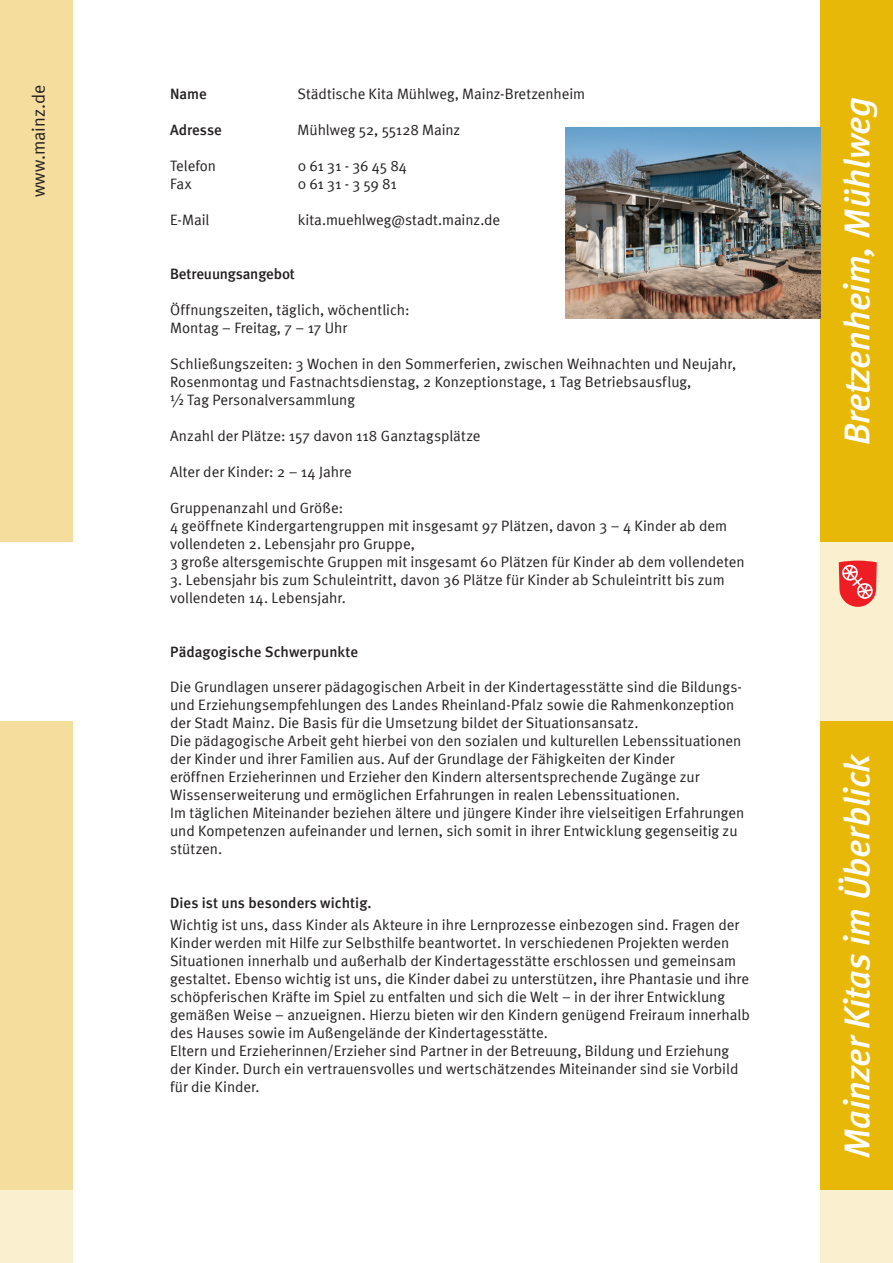
<style>
.page{position:relative;width:893px;height:1263px;background:#fff}
.page>*{position:absolute;margin:0;border:0;box-sizing:border-box;transform-origin:0 0}
.Grundschrift{font:italic 500 36px "Meta";letter-spacing:-.005em;color:#fff}
.t1{font:18px "Meta Normal";color:#231f20}
.Grundschrift-2{font:15px/18px "Meta Normal";color:#231f20}
.Grundschrift-3{font:500 15px "Meta";color:#231f20}
</style>
<div class="page">
<div style="left:821px;top:0;width:72px;height:1263px;background:#e8b809"></div>
<div style="left:821px;top:542px;width:72px;height:179px;background:#faefce"></div>
<div style="left:821px;top:1191px;width:72px;height:72px;background:#faefce"></div>
<svg style="left:839px;top:561px;width:38px;height:46px;background:#f2595a"></svg>
<div style="left:0;top:0;width:72px;height:1263px;background:#f4dd9d"></div>
<div style="left:0;top:542px;width:72px;height:179px;background:#fff"></div>
<div style="left:0;top:1191px;width:72px;height:72px;background:#faefce"></div>
<img style="left:566px;top:128px;width:255px;height:191px">
<p class="t1" style="left:28px;top:197px;width:113px;rotate:-90deg">www.mainz.de</p>
<p class="Grundschrift-3" style="left:170px;top:85px;width:38px">Name</p>
<p class="Grundschrift-2" style="left:298px;top:85px;width:289px">Städtische Kita Mühlweg, Mainz-Bretzenheim</p>
<p class="Grundschrift-3" style="left:170px;top:121px;width:53px">Adresse</p>
<p class="Grundschrift-2" style="left:298px;top:121px;width:164px">Mühlweg 52, 55128 Mainz</p>
<p class="Grundschrift-2" style="left:170px;top:157px;width:47px">Telefon</p>
<p class="Grundschrift-2" style="left:298px;top:157px;width:111px">0 61 31 - 36 45 84</p>
<p class="Grundschrift-2" style="left:170px;top:175px;width:23px">Fax</p>
<p class="Grundschrift-2" style="left:298px;top:175px;width:101px">0 61 31 - 3 59 81</p>
<p class="Grundschrift-2" style="left:170px;top:211px;width:41px">E-Mail</p>
<p class="Grundschrift-2" style="left:298px;top:211px;width:204px">kita.muehlweg@stadt.mainz.de</p>
<p class="Grundschrift-3" style="left:170px;top:265px;width:126px">Betreuungsangebot</p>
<p class="Grundschrift-2" style="left:170px;top:301px;width:241px">Öffnungszeiten, täglich, wöchentlich:<br>Montag – Freitag, 7 – 17 Uhr</p>
<p class="Grundschrift-2" style="left:170px;top:355px;width:568px">Schließungszeiten: 3 Wochen in den Sommerferien, zwischen Weihnachten und Neujahr,<br>Rosenmontag und Fastnachtsdienstag, 2 Konzeptionstage, 1 Tag Betriebsausflug,<br>½ Tag Personalversammlung</p>
<p class="Grundschrift-2" style="left:170px;top:427px;width:312px">Anzahl der Plätze: 157 davon 118 Ganztagsplätze</p>
<p class="Grundschrift-2" style="left:170px;top:463px;width:183px">Alter der Kinder: 2 – 14 Jahre</p>
<p class="Grundschrift-2" style="left:170px;top:499px;width:559px">Gruppenanzahl und Größe:<br>4 geöffnete Kindergartengruppen mit insgesamt 97 Plätzen, davon 3 – 4 Kinder ab dem vollendeten 2. Lebensjahr pro Gruppe,</p>
<p class="Grundschrift-2" style="left:170px;top:553px;width:576px">3 große altersgemischte Gruppen mit insgesamt 60 Plätzen für Kinder ab dem vollendeten</p>
<p class="Grundschrift-2" style="left:170px;top:571px;width:556px">3. Lebensjahr bis zum Schuleintritt, davon 36 Plätze für Kinder ab Schuleintritt bis zum vollendeten 14. Lebensjahr.</p>
<p class="Grundschrift-3" style="left:170px;top:643px;width:190px">Pädagogische Schwerpunkte</p>
<p class="Grundschrift-2" style="left:170px;top:678px;width:576px">Die Grundlagen unserer pädagogischen Arbeit in der Kindertagesstätte sind die Bildungs&shy;und Erziehungsempfehlungen des Landes Rheinland-Pfalz sowie die Rahmenkonzeption der Stadt Mainz. Die Basis für die Umsetzung bildet der Situationsansatz.<br>Die pädagogische Arbeit geht hierbei von den sozialen und kulturellen Lebenssituationen der Kinder und ihrer Familien aus. Auf der Grundlage der Fähigkeiten der Kinder<br>eröffnen Erzieherinnen und Erzieher den Kindern altersentsprechende Zugänge zur Wissenserweiterung und ermöglichen Erfahrungen in realen Lebenssituationen.<br>Im täglichen Miteinander beziehen ältere und jüngere Kinder ihre vielseitigen Erfahrungen und Kompetenzen aufeinander und lernen, sich somit in ihrer Entwicklung gegenseitig zu stützen.</p>
<p class="Grundschrift-3" style="left:170px;top:894px;width:203px">Dies ist uns besonders wichtig.</p>
<p class="Grundschrift-2" style="left:170px;top:916px;width:581px">Wichtig ist uns, dass Kinder als Akteure in ihre Lernprozesse einbezogen sind. Fragen der Kinder werden mit Hilfe zur Selbsthilfe beantwortet. In verschiedenen Projekten werden Situationen innerhalb und außerhalb der Kindertagesstätte erschlossen und gemeinsam gestaltet. Ebenso wichtig ist uns, die Kinder dabei zu unterstützen, ihre Phantasie und ihre schöpferischen Kräfte im Spiel zu entfalten und sich die Welt – in der ihrer Entwicklung gemäßen Weise – anzueignen. Hierzu bieten wir den Kindern genügend Freiraum innerhalb des Hauses sowie im Außengelände der Kindertagesstätte.</p>
<p class="Grundschrift-2" style="left:170px;top:1042px;width:570px">Eltern und Erzieherinnen/Erzieher sind Partner in der Betreuung, Bildung und Erziehung der Kinder. Durch ein vertrauensvolles und wertschätzendes Miteinander sind sie Vorbild für die Kinder.</p>
<p class="Grundschrift" style="left:835px;top:445px;width:349px;rotate:-90deg">Bretzenheim, Mühlweg</p>
<p class="Grundschrift" style="left:835px;top:1158px;width:405px;rotate:-90deg">Mainzer Kitas im Überblick</p>
</div>
